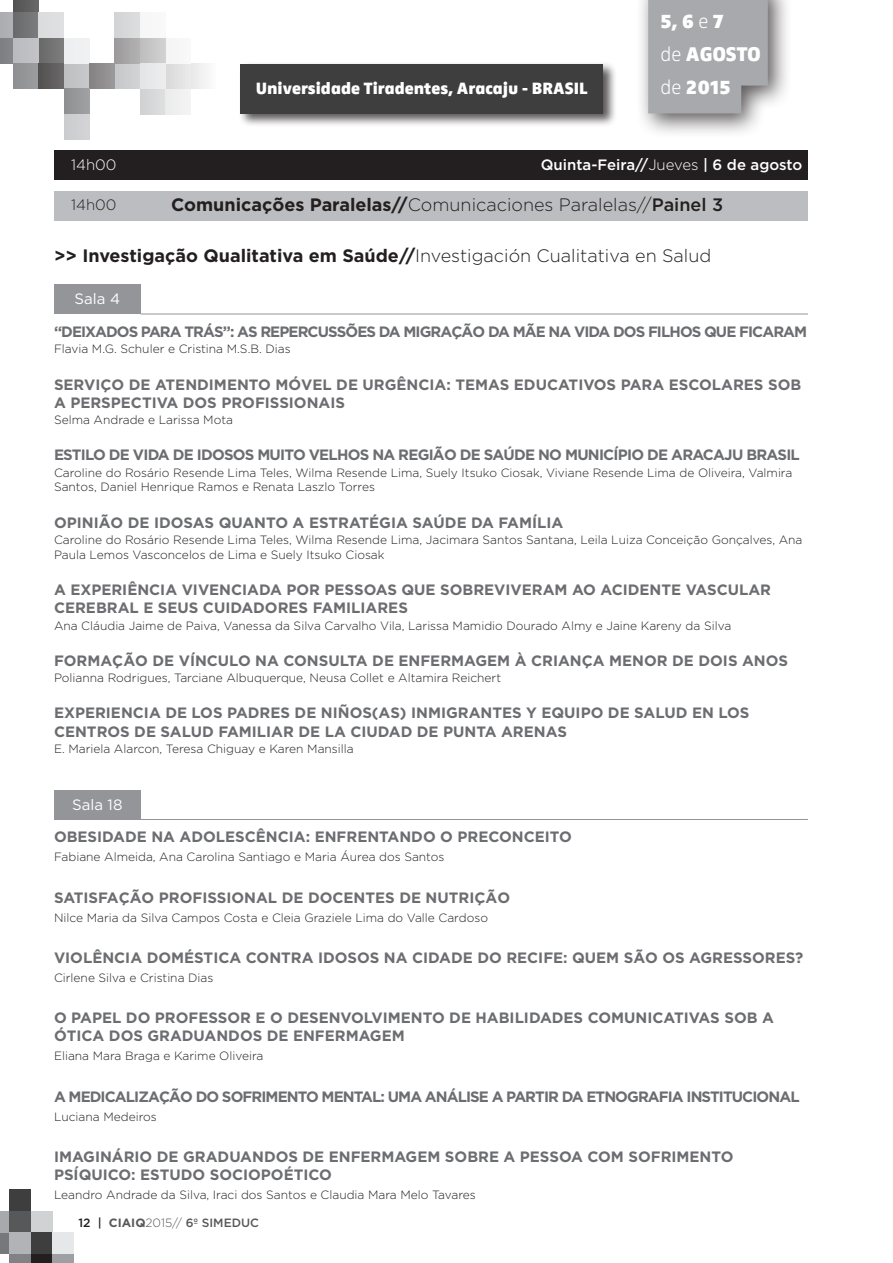
<style>
.page{position:relative;width:893px;height:1263px;background:#fff}
.page>*{position:absolute;margin:0;border:0;box-sizing:border-box;transform-origin:0 0}
.t1{font:20.55px/33px "Zwo Alt LF w 8";color:#fff}
.t2{font:700 18px "Gotham";color:#231f20}
.t3{font:300 18px "Gotham";color:#231f20}
.t4{font:16.95px "Zwo Alt LF w 8";color:#fff}
.TITULO_CONFERÊNCIA{font:700 15px/18.3px "Gotham";color:#6c6d70}
.TITULO_CONFERÊNCIA-2{font:700 15px "Gotham";letter-spacing:-.06em;color:#6c6d70}
.TITULO_CONFERÊNCIA-3{font:700 15px "Gotham";letter-spacing:-.05em;color:#6c6d70}
.t5{font:500 15px "Gotham";color:#fff}
.t6{font:15px "Gotham";color:#fff}
.t7{font:300 15px "Gotham";color:#231f20}
.t8{font:300 15px "Gotham";color:#fff}
.NOME_LOCAL{font:300 12px/14.7px "Gotham";color:#231f20}
.t9{font:500 12px "Gotham";color:#57585a}
.s1{font-family:"Zwo Alt LF w 1"}
.s2{font-weight:300}
.s3{font-weight:700}
.s4{font-weight:500}
.s5{color:#231f20}
</style>
<div class="page">
<div style="left:9px;top:1189px;width:22px;height:22px;background:#3e3e3f"></div>
<div style="left:9px;top:1211px;width:22px;height:21px;background:#57585a"></div>
<div style="left:31px;top:1211px;width:21px;height:21px;background:#d1d2d4"></div>
<div style="left:31px;top:1232px;width:21px;height:22px;background:#3e3e3f"></div>
<div style="left:9px;top:1232px;width:22px;height:22px;background:#b2b3b7"></div>
<div style="left:0;top:1232px;width:9px;height:22px;background:#76787b"></div>
<div style="left:9px;top:1254px;width:22px;height:9px;background:#808285"></div>
<div style="left:31px;top:1254px;width:21px;height:9px;background:#231f20"></div>
<div style="left:52px;top:1254px;width:22px;height:9px;background:#9d9fa2"></div>
<div style="left:52px;top:1232px;width:22px;height:22px;background:#e6e7e9"></div>
<div style="left:0;top:1211px;width:9px;height:21px;background:#a8a9ad"></div>
<div style="left:13px;top:0;width:25px;height:13px;background:#5d5d5e"></div>
<div style="left:13px;top:13px;width:25px;height:25px;background:#727375"></div>
<div style="left:38px;top:13px;width:26px;height:25px;background:#dddedf"></div>
<div style="left:38px;top:38px;width:26px;height:25px;background:#727273"></div>
<div style="left:13px;top:38px;width:25px;height:25px;background:#bebfc2"></div>
<div style="left:0;top:38px;width:13px;height:25px;background:#808285"></div>
<div style="left:13px;top:63px;width:25px;height:26px;background:#949699"></div>
<div style="left:38px;top:63px;width:26px;height:26px;background:#5f5c5d"></div>
<div style="left:64px;top:63px;width:25px;height:26px;background:#c2c3c5"></div>
<div style="left:64px;top:38px;width:25px;height:25px;background:#eff0f1"></div>
<div style="left:0;top:13px;width:13px;height:25px;background:#a8a9ad"></div>
<div style="left:191px;top:63px;width:25px;height:26px;background:#f2f2f2"></div>
<div style="left:165px;top:63px;width:26px;height:26px;background:#e1e1e1"></div>
<div style="left:165px;top:38px;width:26px;height:25px;background:#f6f7f7"></div>
<div style="left:140px;top:38px;width:25px;height:25px;background:#c7c7c8"></div>
<div style="left:140px;top:63px;width:25px;height:26px;background:#e8e9ea"></div>
<div style="left:140px;top:89px;width:25px;height:25px;background:#d7d8d9"></div>
<div style="left:115px;top:63px;width:25px;height:26px;background:#cccdce"></div>
<div style="left:115px;top:38px;width:25px;height:25px;background:#a7a6a6"></div>
<div style="left:115px;top:12px;width:25px;height:26px;background:#d8d8da"></div>
<div style="left:140px;top:12px;width:25px;height:26px;background:#f7f8f8"></div>
<div style="left:165px;top:89px;width:26px;height:25px;background:#efeff0"></div>
<div style="left:89px;top:63px;width:26px;height:26px;background:#8f8d8e"></div>
<div style="left:64px;top:89px;width:25px;height:25px;background:#979899"></div>
<div style="left:64px;top:114px;width:25px;height:25px;background:#cfd0d2"></div>
<div style="left:636px;top:0;width:157px;height:138px;background:#231f20;opacity:.75"></div>
<svg style="left:648px;top:0;width:120px;height:113px;background:#a8a9ad"></svg>
<div style="left:238px;top:62px;width:379px;height:66px;background:#231f20;opacity:.75"></div>
<div style="left:240px;top:64px;width:363px;height:49px;background:#3e3e3f"></div>
<div style="left:54px;top:191px;width:754px;height:30px;background:#bcbdc0"></div>
<div style="left:54px;top:285px;width:87px;height:29px;background:#939598"></div>
<hr style="left:141px;top:314px;width:667px;height:1px;background:#939598">
<div style="left:54px;top:790px;width:87px;height:30px;background:#939598"></div>
<hr style="left:141px;top:819px;width:667px;height:1px;background:#939598">
<div style="left:54px;top:150px;width:754px;height:30px;background:#231f20"></div>
<h1 class="t1" style="left:660px;top:5px;width:102px">5, 6<span class="s1">e</span> 7<br><span class="s1">de</span> AGOSTO</h1>
<h3 class="t4" style="left:256px;top:78px;width:334px">Universidade Tiradentes, Aracaju - BRASIL</h3>
<h1 class="t1" style="left:660px;top:71px;width:72px"><span class="s1">de</span> 2015</h1>
<p class="t8" style="left:71px;top:157px;width:47px">14h00</p>
<p class="t5" style="left:541px;top:156px;width:263px">Quinta-Feira//<span class="s2">Jueves</span> | 6 de agosto</p>
<p class="t7" style="left:71px;top:197px;width:47px">14h00</p>
<p class="t3" style="left:171px;top:195px;width:553px"><span class="s3">Comunicações Paralelas//</span>Comunicaciones Paralelas//<span class="s4">Painel 3</span></p>
<p class="t2" style="left:54px;top:245px;width:659px">&gt;&gt; Investigação Qualitativa em Saúde//<span class="s2">Investigación Cualitativa en Salud</span></p>
<p class="t6" style="left:75px;top:290px;width:47px">Sala 4</p>
<p class="TITULO_CONFERÊNCIA-2" style="left:54px;top:323px;width:755px">“DEIXADOS PARA TRÁS”: AS REPERCUSSÕES DA MIGRAÇÃO DA MÃE NA VIDA DOS FILHOS QUE FICARAM</p>
<p class="NOME_LOCAL" style="left:54px;top:341px;width:238px">Flavia M.G. Schuler e Cristina M.S.B. Dias</p>
<p class="TITULO_CONFERÊNCIA" style="left:54px;top:375px;width:749px">SERVIÇO DE ATENDIMENTO MÓVEL DE URGÊNCIA: TEMAS EDUCATIVOS PARA ESCOLARES SOB<br>A PERSPECTIVA DOS PROFISSIONAIS</p>
<p class="NOME_LOCAL" style="left:54px;top:412px;width:181px">Selma Andrade e Larissa Mota</p>
<p class="TITULO_CONFERÊNCIA-3" style="left:54px;top:446px;width:747px">ESTILO DE VIDA DE IDOSOS MUITO VELHOS NA REGIÃO DE SAÚDE NO MUNICÍPIO DE ARACAJU BRASIL</p>
<p class="NOME_LOCAL" style="left:54px;top:465px;width:740px">Caroline do Rosário Resende Lima Teles, Wilma Resende Lima, Suely Itsuko Ciosak, Viviane Resende Lima de Oliveira, Valmira<br>Santos, Daniel Henrique Ramos e Renata Laszlo Torres</p>
<p class="TITULO_CONFERÊNCIA" style="left:54px;top:513px;width:511px">OPINIÃO DE IDOSAS QUANTO A ESTRATÉGIA SAÚDE DA FAMÍLIA</p>
<p class="NOME_LOCAL" style="left:54px;top:532px;width:750px">Caroline do Rosário Resende Lima Teles, Wilma Resende Lima, Jacimara Santos Santana, Leila Luiza Conceição Gonçalves, Ana<br>Paula Lemos Vasconcelos de Lima e Suely Itsuko Ciosak</p>
<p class="TITULO_CONFERÊNCIA" style="left:54px;top:580px;width:719px">A EXPERIÊNCIA VIVENCIADA POR PESSOAS QUE SOBREVIVERAM AO ACIDENTE VASCULAR<br>CEREBRAL E SEUS CUIDADORES FAMILIARES</p>
<p class="NOME_LOCAL" style="left:54px;top:618px;width:679px">Ana Cláudia Jaime de Paiva, Vanessa da Silva Carvalho Vila, Larissa Mamidio Dourado Almy e Jaine Kareny da Silva</p>
<p class="TITULO_CONFERÊNCIA" style="left:54px;top:651px;width:736px">FORMAÇÃO DE VÍNCULO NA CONSULTA DE ENFERMAGEM À CRIANÇA MENOR DE DOIS ANOS</p>
<p class="NOME_LOCAL" style="left:54px;top:670px;width:449px">Polianna Rodrigues, Tarciane Albuquerque, Neusa Collet e Altamira Reichert</p>
<p class="TITULO_CONFERÊNCIA" style="left:54px;top:704px;width:697px">EXPERIENCIA DE LOS PADRES DE NIÑOS(AS) INMIGRANTES Y EQUIPO DE SALUD EN LOS<br>CENTROS DE SALUD FAMILIAR DE LA CIUDAD DE PUNTA ARENAS</p>
<p class="NOME_LOCAL" style="left:54px;top:741px;width:301px">E. Mariela Alarcon, Teresa Chiguay e Karen Mansilla</p>
<p class="t6" style="left:72px;top:796px;width:52px">Sala 18</p>
<p class="TITULO_CONFERÊNCIA" style="left:54px;top:827px;width:519px">OBESIDADE NA ADOLESCÊNCIA: ENFRENTANDO O PRECONCEITO</p>
<p class="NOME_LOCAL" style="left:54px;top:849px;width:392px">Fabiane Almeida, Ana Carolina Santiago e Maria Áurea dos Santos</p>
<p class="TITULO_CONFERÊNCIA" style="left:54px;top:888px;width:458px">SATISFAÇÃO PROFISSIONAL DE DOCENTES DE NUTRIÇÃO</p>
<p class="NOME_LOCAL" style="left:54px;top:910px;width:436px">Nilce Maria da Silva Campos Costa e Cleia Graziele Lima do Valle Cardoso</p>
<p class="TITULO_CONFERÊNCIA" style="left:54px;top:948px;width:751px">VIOLÊNCIA DOMÉSTICA CONTRA IDOSOS NA CIDADE DO RECIFE: QUEM SÃO OS AGRESSORES?</p>
<p class="NOME_LOCAL" style="left:54px;top:970px;width:161px">Cirlene Silva e Cristina Dias</p>
<p class="TITULO_CONFERÊNCIA" style="left:54px;top:1008px;width:721px">O PAPEL DO PROFESSOR E O DESENVOLVIMENTO DE HABILIDADES COMUNICATIVAS SOB A<br>ÓTICA DOS GRADUANDOS DE ENFERMAGEM</p>
<p class="NOME_LOCAL" style="left:54px;top:1048px;width:211px">Eliana Mara Braga e Karime Oliveira</p>
<p class="TITULO_CONFERÊNCIA-2" style="left:54px;top:1088px;width:747px">A MEDICALIZAÇÃO DO SOFRIMENTO MENTAL: UMA ANÁLISE A PARTIR DA ETNOGRAFIA INSTITUCIONAL</p>
<p class="NOME_LOCAL" style="left:54px;top:1109px;width:104px">Luciana Medeiros</p>
<p class="TITULO_CONFERÊNCIA" style="left:54px;top:1147px;width:681px">IMAGINÁRIO DE GRADUANDOS DE ENFERMAGEM SOBRE A PESSOA COM SOFRIMENTO<br>PSÍQUICO: ESTUDO SOCIOPOÉTICO</p>
<p class="NOME_LOCAL" style="left:54px;top:1187px;width:423px">Leandro Andrade da Silva, Iraci dos Santos e Claudia Mara Melo Tavares</p>
<p class="t9" style="left:78px;top:1216px;width:182px"><span class="s5">12 |</span> <span class="s3">CIAIQ</span><span class="s2">2015//</span> 6º SIMEDUC</p>
</div>
